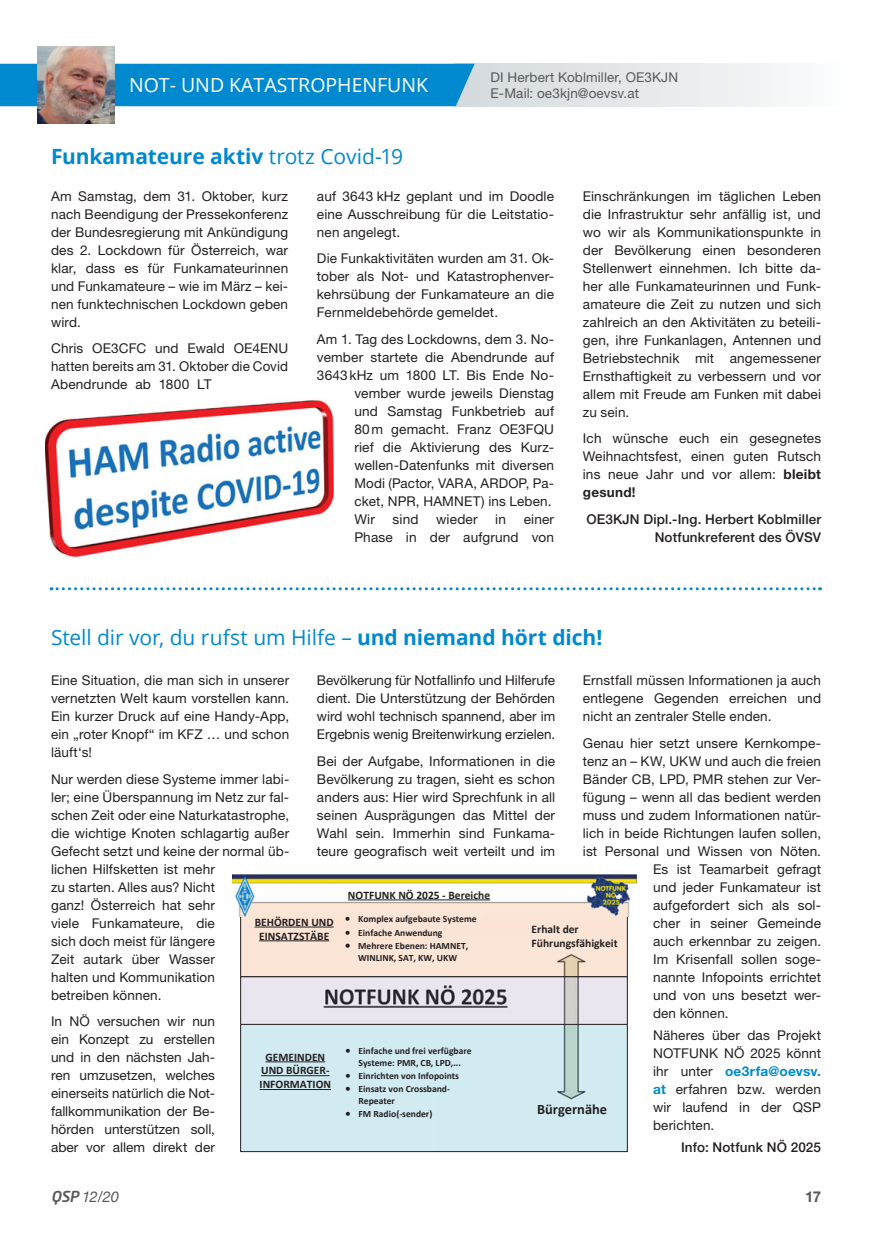
<style>
.page{position:relative;width:872px;height:1233px;background:#fff}
.page>*{position:absolute;margin:0;border:0;box-sizing:border-box;transform-origin:0 0}
.t1{font:21px "Open Sans";letter-spacing:-.005em;color:#0089cf}
.t2{font:700 21px "Open Sans";letter-spacing:-.005em;color:#0089cf}
.t3{font:19.5px "Open Sans";color:#fff}
.t4{font:italic 15px "Helvetica Neue";color:#58595b}
.t5{font:700 15px "Helvetica Neue LT Std";color:#58595b}
.t6{font:700 14.4px "Calibri";color:#231f20}
.t7{font:13.5px/18px "Helvetica Neue LT Std";letter-spacing:.01em;color:#231f20;text-align:justify}
.t8{font:500 13.5px/18px "Helvetica Neue LT Pro";letter-spacing:.01em;color:#231f20;text-align:right}
.t9{font:13.5px/16.5px "Helvetica Neue LT Std";letter-spacing:.01em;color:#58595b}
.t10{font:700 11.55px/13.8px "Calibri";color:#231f20;text-align:center}
.t11{font:700 9.6px/12.6px "Calibri";color:#231f20}
.s1{font-weight:400}
.s2{font-weight:700}
.s3{font-weight:700;color:#0089cf}
.s4{font-family:"Neo Tech";font-weight:500}
</style>
<div class="page">
<img style="left:45px;top:399px;width:288px;height:159px">
<div style="left:454px;top:64px;width:391px;height:42px;background:linear-gradient(to right,#d3d9dc,#fcfbfb)"></div>
<div style="left:0;top:64px;width:474px;height:42px;background:#0089cf"></div>
<img style="left:38px;top:47px;width:76px;height:76px">
<img style="left:242px;top:916px;width:383px;height:234px">
<div style="left:240px;top:902px;width:387px;height:75px;border:1px solid #231f20"></div>
<div style="left:240px;top:1024px;width:387px;height:128px;border:1px solid #231f20"></div>
<img style="left:232px;top:875px;width:404px;height:41px">
<hr style="left:254px;top:927px;width:80px;height:1px;background:#231f20">
<hr style="left:259px;top:940px;width:70px;height:1px;background:#231f20">
<hr style="left:324px;top:1006px;width:183px;height:1px;background:#231f20">
<hr style="left:265px;top:1062px;width:60px;height:1px;background:#231f20">
<hr style="left:261px;top:1075px;width:68px;height:1px;background:#231f20">
<hr style="left:260px;top:1089px;width:71px;height:1px;background:#231f20">
<hr style="left:348px;top:900px;width:142px;height:1px;background:#231f20">
<div style="left:240px;top:977px;width:387px;height:48px;border:1px solid #231f20"></div>
<svg style="left:51px;top:587px;width:769px;height:3px"></svg>
<svg style="left:346px;top:917px;width:3px;height:4px"></svg>
<svg style="left:346px;top:931px;width:3px;height:4px"></svg>
<svg style="left:346px;top:944px;width:4px;height:4px"></svg>
<svg style="left:346px;top:1049px;width:4px;height:4px"></svg>
<svg style="left:346px;top:1074px;width:4px;height:4px"></svg>
<svg style="left:346px;top:1087px;width:4px;height:4px"></svg>
<svg style="left:346px;top:1112px;width:4px;height:4px"></svg>
<h2 class="t3" style="left:129px;top:71px;width:301px">NOT- UND KATASTROPHENFUNK</h2>
<p class="t9" style="left:490px;top:70px;width:189px">DI Herbert Koblmiller, OE3KJN<br>E-Mail: oe3kjn@oevsv.at</p>
<h1 class="t2" style="left:51px;top:141px;width:353px">Funkamateure aktiv <span class="s1">trotz Covid-19</span></h1>
<p class="t7" style="left:51px;top:188px;width:239px">Am Samstag, dem 31. Oktober, kurz nach Beendigung der Pressekonferenz der Bundesregierung mit Ankündigung des 2. Lockdown für Österreich, war klar, dass es für Funkamateurinnen und Funkamateure – wie im März – kei&shy;nen funktechnischen Lockdown geben wird.</p>
<p class="t7" style="left:51px;top:340px;width:239px">Chris OE3CFC und Ewald OE4ENU hatten bereits am 31. Oktober die Covid Abendrunde ab 1800 LT</p>
<p class="t7" style="left:317px;top:188px;width:239px">auf 3643 kHz geplant und im Doodle eine Ausschreibung für die Leitstatio&shy;nen angelegt.</p>
<p class="t7" style="left:317px;top:250px;width:239px">Die Funkaktivitäten wurden am 31. Ok&shy;tober als Not- und Katastrophenver&shy;kehrsübung der Funkamateure an die Fernmeldebehörde gemeldet.</p>
<p class="t7" style="left:317px;top:331px;width:238px">Am 1. Tag des Lockdowns, dem 3. No-</p>
<p class="t7" style="left:317px;top:349px;width:239px">vember startete die Abendrunde auf</p>
<p class="t7" style="left:317px;top:367px;width:239px">3643 kHz um 1800 LT. Bis Ende No-</p>
<p class="t7" style="left:354px;top:385px;width:201px">vember wurde jeweils Dienstag</p>
<p class="t7" style="left:354px;top:403px;width:201px">und Samstag Funkbetrieb auf</p>
<p class="t7" style="left:354px;top:421px;width:201px">80 m gemacht. Franz OE3FQU</p>
<p class="t7" style="left:354px;top:439px;width:201px">rief die Aktivierung des Kurz-</p>
<p class="t7" style="left:354px;top:457px;width:201px">wellen-Datenfunks mit diversen</p>
<p class="t7" style="left:354px;top:475px;width:201px">Modi (Pactor, VARA, ARDOP, Pa-</p>
<p class="t7" style="left:354px;top:493px;width:198px">cket, NPR, HAMNET) ins Leben.</p>
<p class="t7" style="left:354px;top:511px;width:22px">Wir</p>
<p class="t7" style="left:392px;top:511px;width:27px">sind</p>
<p class="t7" style="left:436px;top:511px;width:43px">wieder</p>
<p class="t7" style="left:495px;top:511px;width:12px">in</p>
<p class="t7" style="left:354px;top:511px;width:201px;text-align:right">einer<br>Phase in der aufgrund von</p>
<p class="t7" style="left:583px;top:188px;width:240px">Einschränkungen im täglichen Leben die Infrastruktur sehr anfällig ist, und wo wir als Kommunikationspunkte in der Bevölkerung einen besonderen Stellenwert einnehmen. Ich bitte da&shy;her alle Funkamateurinnen und Funk&shy;amateure die Zeit zu nutzen und sich zahlreich an den Aktivitäten zu beteili&shy;gen, ihre Funkanlagen, Antennen und Betriebstechnik mit angemessener Ernsthaftigkeit zu verbessern und vor allem mit Freude am Funken mit dabei zu sein.</p>
<p class="t7" style="left:583px;top:430px;width:240px">Ich wünsche euch ein gesegnetes Weihnachtsfest, einen guten Rutsch ins neue Jahr und vor allem: <span class="s2">bleibt gesund!</span></p>
<p class="t8" style="left:586px;top:511px;width:236px">OE3KJN Dipl.-Ing. Herbert Koblmiller<br>Notfunkreferent des ÖVSV</p>
<h1 class="t1" style="left:51px;top:622px;width:553px">Stell dir vor, du rufst um Hilfe – <span class="s2">und niemand hört dich!</span></h1>
<p class="t7" style="left:51px;top:672px;width:240px">Eine Situation, die man sich in unserer vernetzten Welt kaum vorstellen kann.<br>Ein kurzer Druck auf eine Handy-App, ein „roter Knopf“ im KFZ … und schon läuft‘s!</p>
<p class="t7" style="left:51px;top:771px;width:240px;text-align:left">Nur werden diese Systeme immer labi&shy;ler; eine Überspannung im Netz zur fal&shy;schen Zeit oder eine Naturkatastrophe, die wichtige Knoten schlagartig außer<br>Gefecht setzt und keine der normal üb&shy;lichen Hilfsketten ist mehr<br>zu starten. Alles aus? Nicht<br>ganz! Österreich hat sehr<br>viele Funkamateure, die<br>sich doch meist für längere<br>Zeit autark über Wasser<br>halten und Kommunikation<br>betreiben können.</p>
<p class="t7" style="left:51px;top:1013px;width:165px">In NÖ versuchen wir nun ein Konzept zu erstellen und in den nächsten Jah&shy;ren umzusetzen, welches einerseits natürlich die Not&shy;fallkommunikation der Be&shy;hörden unterstützen soll, aber vor allem direkt der</p>
<p class="t7" style="left:583px;top:672px;width:240px">Ernstfall müssen Informationen ja auch entlegene Gegenden erreichen und nicht an zentraler Stelle enden.</p>
<p class="t7" style="left:583px;top:735px;width:240px">Genau hier setzt unsere Kernkompe-</p>
<p class="t7" style="left:583px;top:753px;width:240px">tenz an – KW, UKW und auch die freien</p>
<p class="t7" style="left:583px;top:771px;width:240px">Bänder CB, LPD, PMR stehen zur Ver-</p>
<p class="t7" style="left:583px;top:789px;width:240px">fügung – wenn all das bedient werden</p>
<p class="t7" style="left:583px;top:807px;width:240px">muss und zudem Informationen natür-</p>
<p class="t7" style="left:583px;top:825px;width:240px">lich in beide Richtungen laufen sollen,</p>
<p class="t7" style="left:583px;top:843px;width:240px">ist Personal und Wissen von Nöten.</p>
<p class="t7" style="left:653px;top:861px;width:169px">Es ist Teamarbeit gefragt</p>
<p class="t7" style="left:653px;top:879px;width:169px">und jeder Funkamateur ist</p>
<p class="t7" style="left:653px;top:897px;width:169px">aufgefordert sich als sol-</p>
<p class="t7" style="left:653px;top:915px;width:169px">cher in seiner Gemeinde</p>
<p class="t7" style="left:653px;top:933px;width:169px">auch erkennbar zu zeigen.</p>
<p class="t7" style="left:653px;top:951px;width:170px">Im Krisenfall sollen soge-</p>
<p class="t7" style="left:653px;top:969px;width:169px">nannte Infopoints errichtet</p>
<p class="t7" style="left:653px;top:987px;width:169px">und von uns besetzt wer-</p>
<p class="t7" style="left:653px;top:1005px;width:77px">den können.</p>
<p class="t7" style="left:653px;top:1027px;width:169px">Näheres über das Projekt NOTFUNK NÖ 2025 könnt ihr unter <span class="s3">oe3rfa@oevsv. at</span> erfahren bzw. werden wir laufend in der QSP berichten.</p>
<p class="t8" style="left:681px;top:1140px;width:141px">Info: Notfunk NÖ 2025</p>
<p class="t7" style="left:317px;top:672px;width:240px">Bevölkerung für Notfallinfo und Hilferufe dient. Die Unterstützung der Behörden wird wohl technisch spannend, aber im Ergebnis wenig Breitenwirkung erzielen.</p>
<p class="t7" style="left:317px;top:753px;width:240px">Bei der Aufgabe, Informationen in die Bevölkerung zu tragen, sieht es schon anders aus: Hier wird Sprechfunk in all seinen Ausprägungen das Mittel der Wahl sein. Immerhin sind Funkama&shy;teure geografisch weit verteilt und im</p>
<p class="t10" style="left:348px;top:889px;width:144px">NOTFUNK NÖ 2025 - Bereiche</p>
<p class="t11" style="left:358px;top:913px;width:120px;line-height:13.5px">Komplex aufgebaute Systeme<br>Einfache Anwendung<br>Mehrere Ebenen: HAMNET,</p>
<p class="t11" style="left:358px;top:953px;width:101px">WINLINK, SAT, KW, UKW</p>
<p class="t10" style="left:255px;top:916px;width:81px">BEHÖRDEN UND<br>EINSATZSTÄBE</p>
<p class="t10" style="left:531px;top:923px;width:88px;text-align:left">Erhalt der<br>Führungsfähigkeit</p>
<p class="t11" style="left:358px;top:1045px;width:115px">Einfache und frei verfügbare<br>Systeme: PMR, CB, LPD,...<br>Einrichten von Infopoints<br>Einsatz von Crossband-</p>
<p class="t11" style="left:358px;top:1095px;width:75px">Repeater<br>FM Radio(-sender)</p>
<p class="t10" style="left:260px;top:1051px;width:73px">GEMEINDEN<br>UND BÜRGER-<br>INFORMATION</p>
<p class="t6" style="left:537px;top:1103px;width:71px">Bürgernähe</p>
<p class="t4" style="left:51px;top:1188px;width:70px"><span class="s4">QSP</span> 12/20</p>
<p class="t5" style="left:805px;top:1192px;width:17px">17</p>
</div>
